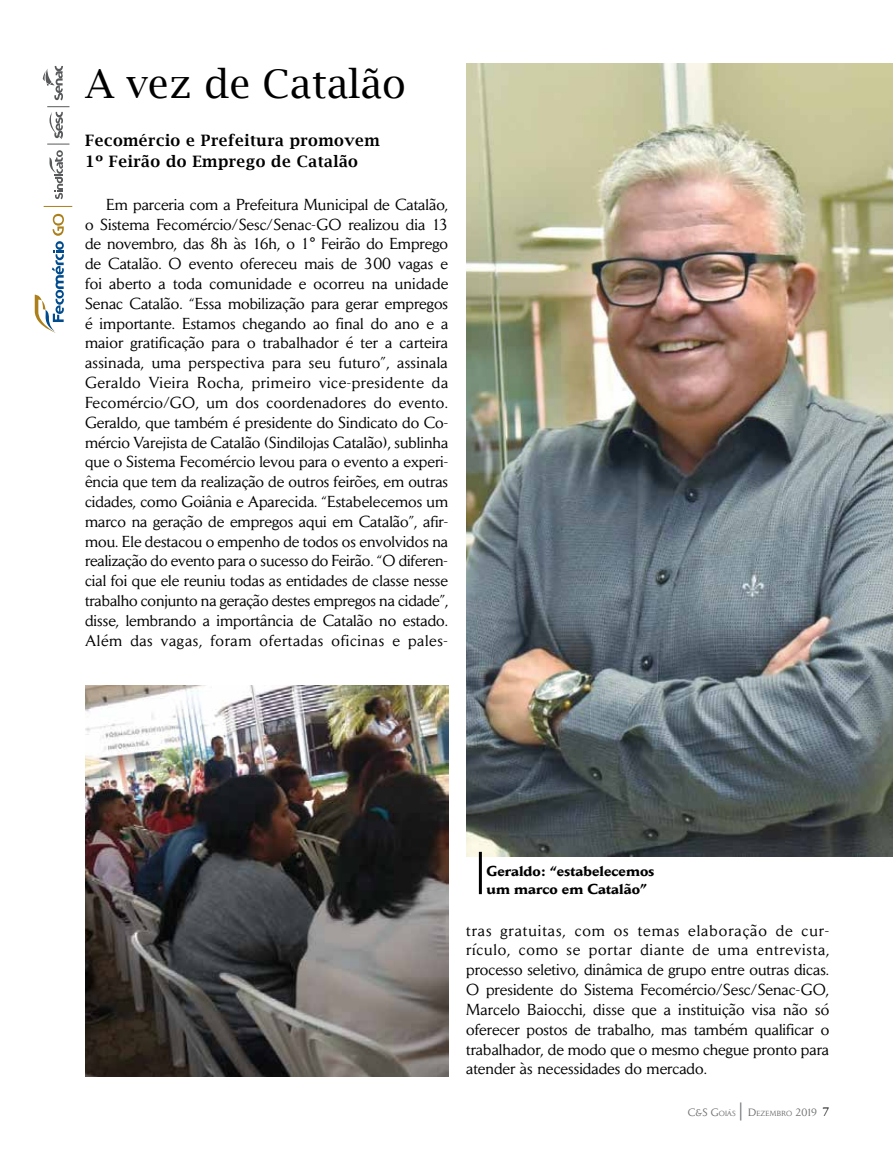
<style>
.page{position:relative;width:893px;height:1149px;background:#fff}
.page>*{position:absolute;margin:0;border:0;box-sizing:border-box;transform-origin:0 0}
.t1{font:39.45px "Lucida Bright";color:#000}
.t2{font:15.75px/19.8px "Daily News";color:#000;text-align:justify}
.t3{font:600 15.75px/21px "Lucida Bright";letter-spacing:.03em;color:#000}
.t4{font:700 14.25px/18px "Daily News";color:#000}
.t5{font:10.5px "Daily News";color:#6d6e71}
.t6{font:7.35px "Daily News";letter-spacing:.04em;color:#6d6e71}
.s1{font-size:7.35px}
.s2{font-size:18px}
.s3{font-size:10.5px}
.s4{font-size:12px;color:#000}
</style>
<div class="page">
<svg style="left:35px;top:214px;width:29px;height:119px"></svg>
<svg style="left:44px;top:206px;width:28px;height:1px"></svg>
<svg style="left:43px;top:66px;width:20px;height:34px"></svg>
<svg style="left:47px;top:106px;width:22px;height:93px"></svg>
<img style="left:466px;top:64px;width:427px;height:791px">
<img style="left:85px;top:685px;width:363px;height:391px">
<hr style="left:479px;top:851px;width:3px;height:42px;background:#020202">
<h1 class="t1" style="left:85px;top:61px;width:322px">A vez de Catalão</h1>
<p class="t3" style="left:85px;top:130px;width:296px">Fecomércio e Prefeitura promovem<br>1º Feirão do Emprego de Catalão</p>
<p class="t2" style="left:85px;top:194px;width:365px;text-indent:21px">Em parceria com a Prefeitura Municipal de Catalão, o Sistema Fecomércio/Sesc/Senac-GO realizou dia 13 de novembro, das 8h às 16h, o 1° Feirão do Emprego de Catalão. O evento ofereceu mais de 300 vagas e foi aberto a toda comunidade e ocorreu na unidade Senac Catalão. “Essa mobilização para gerar empregos é importante. Estamos chegando ao final do ano e a maior gratificação para o trabalhador é ter a carteira assinada, uma perspectiva para seu futuro”, assinala Geraldo Vieira Rocha, primeiro vice-presidente da Fecomércio/GO, um dos coordenadores do evento.<br>Geraldo, que também é presidente do Sindicato do Co&shy;mércio Varejista de Catalão (Sindilojas Catalão), sublinha que o Sistema Fecomércio levou para o evento a experi&shy;ência que tem da realização de outros feirões, em outras cidades, como Goiânia e Aparecida. “Estabelecemos um marco na geração de empregos aqui em Catalão”, afir&shy;mou. Ele destacou o empenho de todos os envolvidos na realização do evento para o sucesso do Feirão. “O diferen&shy;cial foi que ele reuniu todas as entidades de classe nesse trabalho conjunto na geração destes empregos na cidade”, disse, lembrando a importância de Catalão no estado.<br>Além das vagas, foram ofertadas oficinas e pales-</p>
<p class="t4" style="left:486px;top:861px;width:170px">Geraldo: “estabelecemos um marco em Catalão”</p>
<p class="t2" style="left:466px;top:919px;width:365px">tras gratuitas, com os temas elaboração de cur&shy;rículo, como se portar diante de uma entrevista, processo seletivo, dinâmica de grupo entre outras dicas.<br>O presidente do Sistema Fecomércio/Sesc/Senac-GO, Marcelo Baiocchi, disse que a instituição visa não só oferecer postos de trabalho, mas também qualificar o trabalhador, de modo que o mesmo chegue pronto para atender às necessidades do mercado.</p>
<p class="t5" style="left:688px;top:1105px;width:49px">C&amp;S G<span class="s1">OIÁS</span></p>
<p class="t6" style="left:739px;top:1108px;width:92px"><span class="s2">|</span> <span class="s3">D</span>EZEMBRO <span class="s3">2019</span> <span class="s4">7</span></p>
</div>
